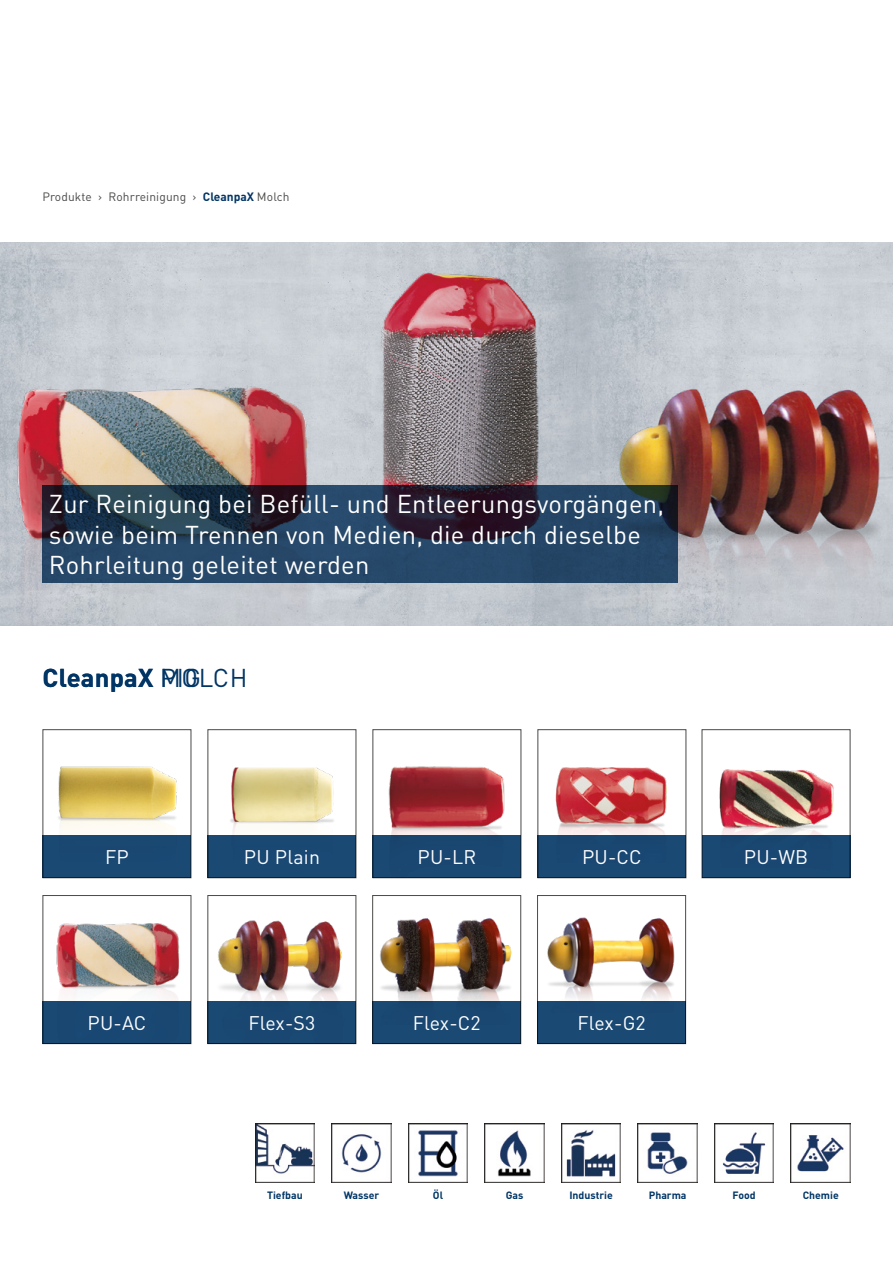
<style>
.page{position:relative;width:893px;height:1263px;background:#fff}
.page>*{position:absolute;margin:0;border:0;box-sizing:border-box;transform-origin:0 0}
.t1{font:25.5px/30.6px "DIN Pro";letter-spacing:.01em;color:#fff}
.t2{font:700 25.5px "DIN Pro";letter-spacing:.01em;color:#003565}
.t3{font:25.5px "DIN Pro";color:#003565}
.t4{font:19.5px "DIN Pro";letter-spacing:.01em;color:#fff}
.t5{font:12px "DIN Pro";letter-spacing:.01em;color:#4a4a49}
.t6{font:700 10.5px "DIN Pro";color:#003565}
.s1{font-weight:700;color:#003565}
.s2{font-weight:400}
</style>
<div class="page">
<img style="left:0;top:242px;width:893px;height:142px">
<img style="left:708px;top:384px;width:185px;height:241px">
<img style="left:355px;top:242px;width:353px;height:383px">
<img style="left:0;top:359px;width:378px;height:266px">
<img style="left:209px;top:767px;width:145px;height:69px">
<div style="left:207px;top:729px;width:149px;height:149px;border:1px solid #4a4a49"></div>
<img style="left:45px;top:766px;width:144px;height:70px">
<div style="left:43px;top:729px;width:148px;height:149px;border:1px solid #4a4a49"></div>
<img style="left:374px;top:766px;width:145px;height:70px">
<div style="left:372px;top:729px;width:149px;height:149px;border:1px solid #4a4a49"></div>
<img style="left:539px;top:767px;width:145px;height:69px">
<div style="left:537px;top:729px;width:149px;height:149px;border:1px solid #4a4a49"></div>
<img style="left:704px;top:769px;width:144px;height:67px">
<div style="left:702px;top:729px;width:148px;height:149px;border:1px solid #4a4a49"></div>
<img style="left:218px;top:920px;width:124px;height:81px">
<div style="left:207px;top:895px;width:149px;height:149px;border:1px solid #4a4a49"></div>
<img style="left:56px;top:923px;width:124px;height:77px">
<div style="left:43px;top:895px;width:148px;height:149px;border:1px solid #4a4a49"></div>
<img style="left:380px;top:918px;width:132px;height:83px">
<div style="left:372px;top:895px;width:149px;height:149px;border:1px solid #4a4a49"></div>
<img style="left:547px;top:917px;width:128px;height:84px">
<div style="left:537px;top:895px;width:149px;height:149px;border:1px solid #4a4a49"></div>
<img style="left:255px;top:1123px;width:60px;height:60px">
<img style="left:332px;top:1123px;width:59px;height:60px">
<img style="left:408px;top:1123px;width:60px;height:60px">
<img style="left:485px;top:1123px;width:59px;height:60px">
<img style="left:561px;top:1123px;width:60px;height:60px">
<img style="left:638px;top:1123px;width:59px;height:60px">
<img style="left:714px;top:1123px;width:60px;height:60px">
<img style="left:791px;top:1123px;width:59px;height:60px">
<div style="left:43px;top:836px;width:148px;height:42px;background:#1a4974"></div>
<div style="left:208px;top:836px;width:148px;height:42px;background:#1a4974"></div>
<div style="left:373px;top:836px;width:148px;height:42px;background:#194772"></div>
<div style="left:538px;top:836px;width:148px;height:42px;background:#1a4974"></div>
<div style="left:702px;top:836px;width:148px;height:42px;background:#194873"></div>
<div style="left:43px;top:1001px;width:148px;height:43px;background:#194773"></div>
<div style="left:208px;top:1001px;width:148px;height:43px;background:#194772"></div>
<div style="left:373px;top:1001px;width:148px;height:43px;background:#1a4974"></div>
<div style="left:537px;top:1001px;width:149px;height:43px;background:#1a4974"></div>
<svg style="left:43px;top:485px;width:635px;height:98px;background:#243b56"></svg>
<p class="t5" style="left:43px;top:188px;width:248px">Produkte › Rohrreinigung › <span class="s1">CleanpaX</span> Molch</p>
<p class="t1" style="left:49px;top:487px;width:617px">Zur Reinigung bei Befüll- und Entleerungsvorgängen, sowie beim Trennen von Medien, die durch dieselbe<br>Rohrleitung geleitet werden</p>
<p class="t2" style="left:43px;top:660px;width:206px">CleanpaX <span class="s2">MOLCH</span></p>
<p class="t3" style="left:160px;top:660px;width:42px">PIG</p>
<p class="t4" style="left:105px;top:844px;width:25px">FP</p>
<p class="t4" style="left:244px;top:844px;width:78px">PU Plain</p>
<p class="t4" style="left:418px;top:844px;width:60px">PU-LR</p>
<p class="t4" style="left:582px;top:844px;width:61px">PU-CC</p>
<p class="t4" style="left:744px;top:844px;width:66px">PU-WB</p>
<p class="t4" style="left:88px;top:1010px;width:60px">PU-AC</p>
<p class="t4" style="left:248px;top:1010px;width:69px">Flex-S3</p>
<p class="t4" style="left:413px;top:1010px;width:70px">Flex-C2</p>
<p class="t4" style="left:577px;top:1010px;width:70px">Flex-G2</p>
<p class="t6" style="left:267px;top:1188px;width:37px">Tiefbau</p>
<p class="t6" style="left:344px;top:1188px;width:37px">Wasser</p>
<p class="t6" style="left:433px;top:1188px;width:12px">Öl</p>
<p class="t6" style="left:506px;top:1188px;width:19px">Gas</p>
<p class="t6" style="left:569px;top:1188px;width:45px">Industrie</p>
<p class="t6" style="left:649px;top:1188px;width:39px">Pharma</p>
<p class="t6" style="left:733px;top:1188px;width:25px">Food</p>
<p class="t6" style="left:803px;top:1188px;width:38px">Chemie</p>
</div>
